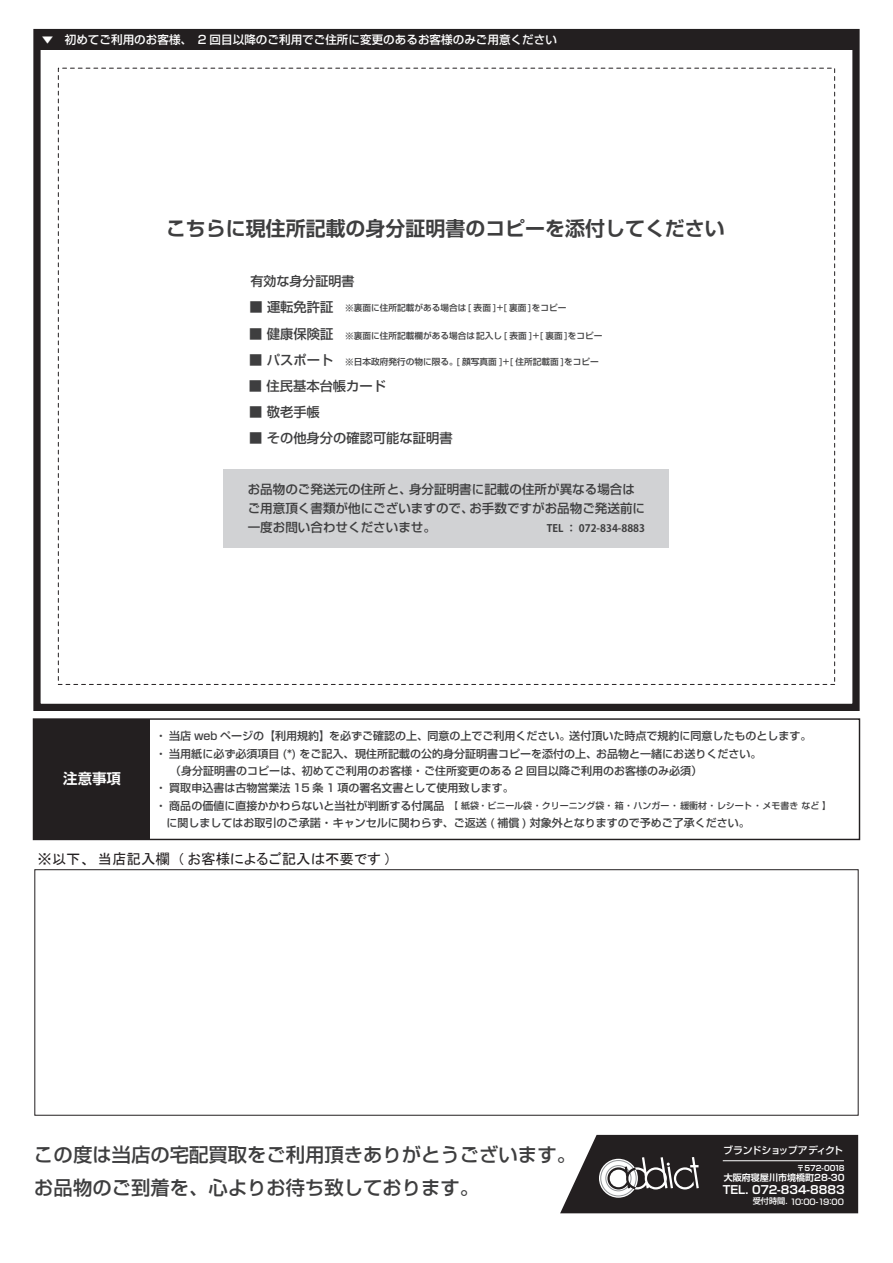
<style>
.page{position:relative;width:893px;height:1263px;background:#fff}
.page>*{position:absolute;margin:0;border:0;box-sizing:border-box;transform-origin:0 0}
.t1{font:700 19.95px "Shin Go Pro De";color:#3e3e3f}
.t2{font:500 19.35px/33px "Shin Go Pro";color:#3e3e3f}
.t3{font:14.4px "MS P Gothic";color:#231f20}
.t4{font:700 14.4px "Shin Go Pro De";color:#fff}
.t5{font:500 13.35px "Shin Go Pro";color:#3e3e3f}
.t6{font:500 13.05px "Shin Go Pro";color:#3e3e3f}
.t7{font:500 12.6px/19px "Shin Go Pro";color:#3e3e3f}
.t8{font:500 11.55px "Shin Go Pro";color:#fff}
.t9{font:700 11.4px "Shin Go Pro De";color:#fff}
.t10{font:500 10.95px/17.4px "Shin Go Pro";color:#3e3e3f}
.t11{font:700 10.35px "Koz Go Pro";color:#3e3e3f}
.t12{font:500 9.9px "Shin Go Pro";letter-spacing:-.075em;color:#fff}
.t13{font:500 9px "Shin Go Pro";color:#3e3e3f}
.t14{font:700 9px "Shin Go Pro De";color:#fff}
.t15{font:500 8.7px "Shin Go Pro";color:#3e3e3f}
.t16{font:500 8.25px "Shin Go Pro";color:#fff}
.t17{font:700 7.65px "Shin Go Pro De";color:#fff}
.s1{font-family:"MS P Gothic";font-weight:400}
.s2{font-size:10.95px}
</style>
<div class="page">
<div style="left:33px;top:29px;width:827px;height:682px;border:7px solid #231f20"></div>
<div style="left:35px;top:29px;width:823px;height:20px;background:#231f20"></div>
<div style="left:33px;top:718px;width:827px;height:122px;border:1px solid #231f20"></div>
<div style="left:33px;top:719px;width:117px;height:120px;background:#231f20"></div>
<div style="left:35px;top:869px;width:823px;height:246px;border:1px solid #231f20"></div>
<div style="left:224px;top:470px;width:445px;height:78px;background:#d1d2d4"></div>
<svg style="left:560px;top:1135px;width:298px;height:78px;background:#3e3b3b"></svg>
<hr style="left:723px;top:1160px;width:121px;height:1px;background:#fff">
<p class="t8" style="left:42px;top:30px;width:517px">▼　初めてご利用のお客様、 2 回目以降のご利用でご住所に変更のあるお客様のみご用意ください</p>
<p class="t1" style="left:166px;top:212px;width:560px">こちらに現住所記載の身分証明書のコピーを添付してください</p>
<p class="t6" style="left:250px;top:271px;width:106px">有効な身分証明書</p>
<p class="t5" style="left:249px;top:296px;width:86px">■ 運転免許証</p>
<p class="t5" style="left:249px;top:322px;width:99px">■ 健康保険証　</p>
<p class="t5" style="left:249px;top:349px;width:86px">■ パスポート</p>
<p class="t5" style="left:249px;top:375px;width:139px">■ 住民基本台帳カード</p>
<p class="t5" style="left:249px;top:401px;width:86px">■ 敬老手帳　</p>
<p class="t5" style="left:249px;top:427px;width:205px">■ その他身分の確認可能な証明書</p>
<p class="t15" style="left:345px;top:301px;width:223px"><span class="s1">※</span>裏面に住所記載がある場合は[ 表面 ]+[ 裏面]をコピー</p>
<p class="t15" style="left:345px;top:328px;width:259px"><span class="s1">※</span>裏面に住所記載欄がある場合は記入し[ 表面 ]+[ 裏面]をコピー</p>
<p class="t15" style="left:345px;top:355px;width:255px"><span class="s1">※</span>日本政府発行の物に限る。[ 顔写真面 ]+[ 住所記載面 ]をコピー</p>
<p class="t7" style="left:248px;top:478px;width:399px">お品物のご発送元の住所 と、身分証明書に記載の住所が異なる場合はご用意頂く書類が他にございますので、お手数ですがお品物ご発送前に一度お問い合わせくださいませ。　</p>
<p class="t11" style="left:547px;top:521px;width:100px">TEL ： 072-834-8883</p>
<p class="t4" style="left:63px;top:767px;width:59px">注意事項</p>
<p class="t10" style="left:156px;top:726px;width:658px">・当店 web ページの【利用規約】を必ずご確認の上、同意の上でご利用ください。送付頂いた時点で規約に同意したものとします。・当用紙に必ず必須項目 (*) をご記入、現住所記載の公的身分証明書コピーを添付の上、お品物と一緒にお送りください。<br>　 （身分証明書のコピーは、初めてご利用のお客様・ご住所変更のある 2 回目以降ご利用のお客様のみ必須）<br>・買取申込書は古物営業法 15 条 1 項の署名文書として使用致します。</p>
<p class="t13" style="left:156px;top:798px;width:677px"><span class="s2">・商品の価値に直接かかわらないと当社が判断する付属品</span>【 紙袋・ビニール袋・クリーニング袋・箱・ハンガー・緩衝材・レシート・メモ書き など 】</p>
<p class="t10" style="left:156px;top:813px;width:596px">　に関しましてはお取引のご承諾・キャンセルに関わらず、ご返送 ( 補償 ) 対象外となりますので予めご了承ください。</p>
<p class="t3" style="left:37px;top:851px;width:353px">※以下、当店記入欄　( お客様によるご記入は不要です )</p>
<p class="t2" style="left:34px;top:1136px;width:543px">この度は当店の宅配買取をご利用頂きありがとうございます。お品物のご到着を、心よりお待ち致しております。</p>
<p class="t12" style="left:723px;top:1142px;width:122px">ブランドショップアディクト</p>
<p class="t17" style="left:797px;top:1161px;width:49px">〒572-0018</p>
<p class="t14" style="left:724px;top:1170px;width:122px">大阪府寝屋川市境橋町28-30</p>
<p class="t9" style="left:723px;top:1180px;width:123px">TEL. 072-834-8883</p>
<p class="t16" style="left:753px;top:1195px;width:93px">受付時間. 10:00-19:00</p>
</div>
